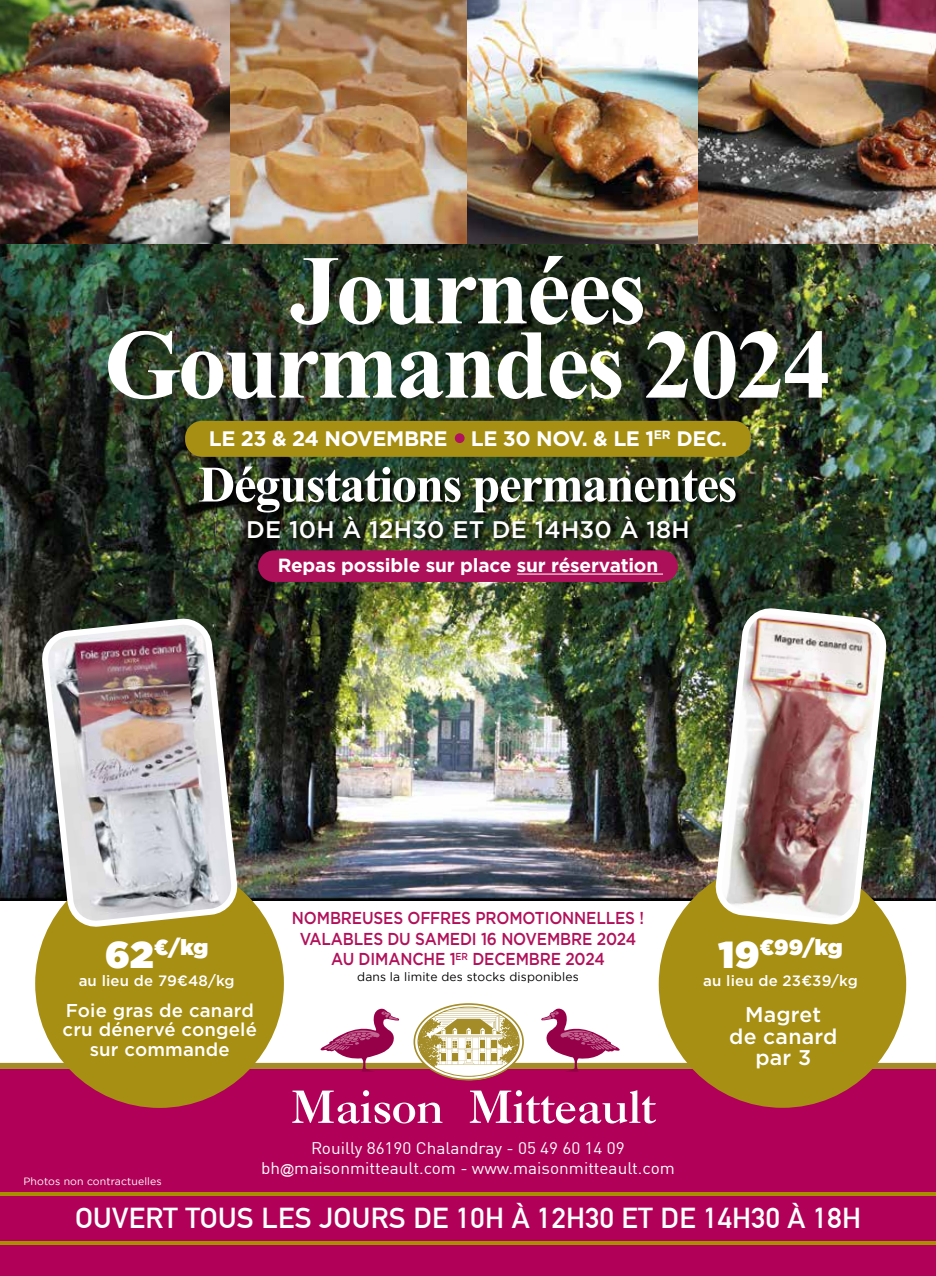
<style>
.page{position:relative;width:936px;height:1276px;background:#fff}
.page>*{position:absolute;margin:0;border:0;box-sizing:border-box;transform-origin:0 0}
.t1{font:700 98.55px/74.2px "Times New Roman";letter-spacing:-.03em;color:#fff;text-align:center}
.t2{font:700 51px "Times New Roman";letter-spacing:-.03em;color:#fff}
.t3{font:700 28.2px "DIN Alternate";letter-spacing:.01em;color:#fff;scale:1.04 1}
.t4{font:500 24px "Gotham";letter-spacing:.01em;color:#fff}
.t5{font:900 21.9px "Gotham";color:#fff}
.t6{font:500 21.3px/21.3px "Gotham";letter-spacing:.01em;color:#fff;text-align:center}
.t7{font:700 21px "Gotham";letter-spacing:-.02em;color:#fff}
.t8{font:700 19.05px "Gotham";letter-spacing:-.01em;color:#fff}
.t9{font:500 18.6px/20px "Gotham";letter-spacing:.01em;color:#fff;text-align:center}
.t10{font:500 17.25px/20.7px "Gotham";letter-spacing:-.01em;color:#b1115a;text-align:center;scale:.89 1}
.t11{font:16.5px/19.8px "FFDIN Profor IIC";color:#fff;text-align:center;scale:1.04 1}
.t12{font:500 15px "Gotham";letter-spacing:.01em;color:#fff}
.t13{font:12.15px "Gotham";letter-spacing:.01em;color:#000}
.t14{font:10.5px "Gotham";letter-spacing:.01em;color:#fff}
.s1{font-size:37.5px}
.s2{font-family:"Arial";font-size:13.5px}
</style>
<div class="page">
<img style="left:0;top:0;width:935px;height:900px">
<div style="left:0;top:1063px;width:935px;height:6px;background:#a48d29"></div>
<div style="left:0;top:1069px;width:935px;height:207px;background:#b10058"></div>
<svg style="left:292px;top:1090px;width:150px;height:33px"></svg>
<svg style="left:470px;top:1090px;width:186px;height:33px"></svg>
<svg style="left:540px;top:1008px;width:81px;height:64px"></svg>
<svg style="left:318px;top:1008px;width:82px;height:64px"></svg>
<svg style="left:413px;top:1003px;width:111px;height:77px"></svg>
<hr style="left:0;top:1192px;width:935px;height:3px;background:#a98f00">
<hr style="left:0;top:1242px;width:935px;height:3px;background:#a98f00">
<div style="left:35px;top:859px;width:249px;height:249px;background:#a78f14;border-radius:50%"></div>
<div style="left:658px;top:860px;width:248px;height:247px;background:#a78f14;border-radius:50%"></div>
<img style="left:198px;top:466px;width:545px;height:79px">
<img style="left:710px;top:605px;width:181px;height:320px">
<img style="left:44px;top:620px;width:191px;height:305px">
<div style="left:185px;top:421px;width:565px;height:36px;background:#a78f14;border-radius:17px"></div>
<div style="left:455px;top:433px;width:9px;height:10px;background:#b1115a;border-radius:50%"></div>
<div style="left:258px;top:550px;width:419px;height:32px;background:#ac1058;border-radius:16px"></div>
<hr style="left:517px;top:573px;width:146px;height:1px;background:#fff">
<h1 class="t1" style="left:104px;top:251px;width:729px">Journées<br>Gourmandes 2024</h1>
<p class="t7" style="left:209px;top:424px;width:519px">LE 23 &amp; 24 NOVEMBRE LE 30 NOV. &amp; LE 1<sup>ER</sup> DEC.</p>
<h2 class="t2" style="left:198px;top:449px;width:540px">Dégustations permanentes</h2>
<h3 class="t4" style="left:246px;top:513px;width:445px">DE 10H À 12H30 ET DE 14H30 À 18H</h3>
<p class="t8" style="left:278px;top:553px;width:382px">Repas possible sur place sur réservation</p>
<p class="t5" style="left:105px;top:931px;width:104px"><span class="s1">62</span>€/kg</p>
<p class="t12" style="left:79px;top:970px;width:157px">au lieu de 79€48/kg</p>
<p class="t9" style="left:63px;top:999px;width:196px">Foie gras de canard cru dénervé congelé sur commande</p>
<p class="t10" style="left:292px;top:907px;width:397px">NOMBREUSES OFFRES PROMOTIONNELLES !<br>VALABLES DU SAMEDI 16 NOVEMBRE 2024<br>AU DIMANCHE 1<sup>ER</sup> DECEMBRE 2024</p>
<p class="t13" style="left:357px;top:970px;width:223px">dans la limite des stocks disponibles</p>
<p class="t14" style="left:23px;top:1175px;width:140px">Photos non contractuelles</p>
<p class="t11" style="left:261px;top:1137px;width:399px">Rouilly 86190 Chalandray - 05 49 60 14 09 bh<span class="s2">@</span>maisonmitteault.com - www.maisonmitteault.com</p>
<p class="t5" style="left:718px;top:931px;width:125px"><span class="s1">19</span>€99/kg</p>
<p class="t12" style="left:703px;top:970px;width:156px">au lieu de 23€39/kg</p>
<p class="t6" style="left:729px;top:1004px;width:109px">Magret de canard par 3</p>
<h3 class="t3" style="left:75px;top:1196px;width:757px">OUVERT TOUS LES JOURS DE 10H À 12H30 ET DE 14H30 À 18H</h3>
</div>
